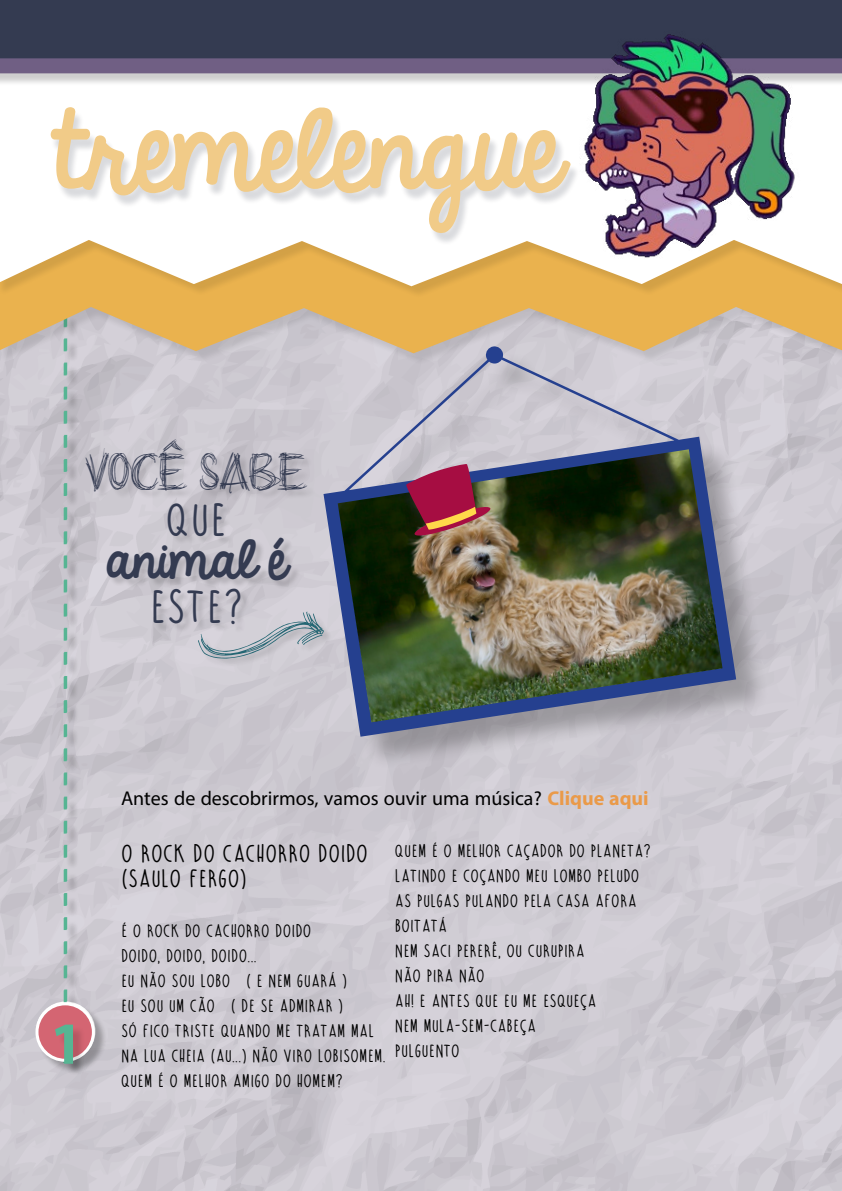
<style>
.page{position:relative;width:842px;height:1191px;background:#fff}
.page>*{position:absolute;margin:0;border:0;box-sizing:border-box;transform-origin:0 0}
.t1{font:95.6px "KG Always A Good Time";color:#f1cb88}
.t2{font:700 60.2px "Myriad Pro";color:#56b593}
.t3{font:46px "Unicorn Flakes";color:#343b51}
.t4{font:46px "KG Always A Good Time";color:#343b51}
.t5{font:38.2px "goaroundthebooks";color:#343b51}
.t6{font:28px "Myriad Arabic";color:#000}
.t7{font:24px/25px "Unicorn Flakes";color:#000}
.t8{font:17.4px/25px "Unicorn Flakes";color:#000}
.s1{font-weight:700;color:#ea9a49}
</style>
<div class="page">
<div style="left:66px;top:2px;width:14px;height:1011px;background:#000;opacity:.15"></div>
<div style="left:38px;top:1003px;width:70px;height:70px;background:#cecbd2"></div>
<div style="left:56px;top:1025px;width:29px;height:50px;background:#ccc8d0"></div>
<div style="left:65px;top:3px;width:14px;height:1011px;background:#000;opacity:.15"></div>
<svg style="left:64px;top:365px;width:3px;height:637px;background:#8bbcae"></svg>
<div style="left:37px;top:1004px;width:70px;height:70px;background:#000;opacity:.15"></div>
<div style="left:37px;top:1003px;width:56px;height:57px;background:#d46572;border-radius:50%"></div>
<div style="left:35px;top:1002px;width:60px;height:59px;border:3px solid #fff;border-radius:50%"></div>
<div style="left:57px;top:1026px;width:29px;height:50px;background:#000;opacity:.15"></div>
<svg style="left:0;top:298px;width:842px;height:55px;background:#dab985"></svg>
<div style="left:0;top:0;width:842px;height:298px;background:#eab24e"></div>
<svg style="left:0;top:86px;width:842px;height:200px;fill:#fff"></svg>
<div style="left:51px;top:111px;width:529px;height:135px;background:#000d21;opacity:.15"></div>
<div style="left:0;top:0;width:842px;height:86px;background:#000;opacity:.2"></div>
<svg style="left:0;top:0;width:842px;height:73px;background:#3e415a"></svg>
<div style="left:328px;top:351px;width:442px;height:419px;background:#000;opacity:.25"></div>
<svg style="left:323px;top:346px;width:413px;height:390px;background:#bfbdc9"></svg>
<div style="left:88px;top:441px;width:229px;height:193px;background:#000;opacity:.15"></div>
<div style="left:200px;top:613px;width:132px;height:54px;background:#cfcbd3"></div>
<img style="left:338px;top:449px;width:384px;height:273px">
<img style="left:558px;top:17px;width:269px;height:305px">
<img style="left:405px;top:464px;width:86px;height:73px">
<svg style="left:197px;top:606px;width:128px;height:57px"></svg>
<h1 class="t1" style="left:56px;top:79px;width:506px">tremelengue</h1>
<h3 class="t5" style="left:87px;top:454px;width:220px">VOCÊ SABE</h3>
<h3 class="t3" style="left:166px;top:493px;width:63px">QUE</h3>
<h3 class="t4" style="left:106px;top:525px;width:182px">animal é</h3>
<h3 class="t3" style="left:149px;top:580px;width:96px">ESTE?</h3>
<h2 class="t2" style="left:50px;top:1004px;width:35px">1</h2>
<h3 class="t6" style="left:121px;top:779px;width:529px">Antes de descobrirmos, vamos ouvir uma música? <span class="s1">Clique aqui</span></h3>
<h3 class="t7" style="left:121px;top:841px;width:249px">O ROCK DO CACHORRO DOIDO (SAULO FERGO)</h3>
<p class="t8" style="left:121px;top:918px;width:266px">É O ROCK DO CACHORRO DOIDO<br>DOIDO, DOIDO, DOIDO...<br>EU NÃO SOU LOBO ( E NEM GUARÁ )<br>EU SOU UM CÃO ( DE SE ADMIRAR )<br>SÓ FICO TRISTE QUANDO ME TRATAM MAL<br>NA LUA CHEIA (AU...) NÃO VIRO LOBISOMEM.<br>QUEM É O MELHOR AMIGO DO HOMEM?</p>
<p class="t8" style="left:395px;top:838px;width:258px">QUEM É O MELHOR CAÇADOR DO PLANETA?<br>LATINDO E COÇANDO MEU LOMBO PELUDO<br>AS PULGAS PULANDO PELA CASA AFORA<br>BOITATÁ<br>NEM SACI PERERÊ, OU CURUPIRA<br>NÃO PIRA NÃO<br>AH! E ANTES QUE EU ME ESQUEÇA<br>NEM MULA-SEM-CABEÇA<br>PULGUENTO</p>
</div>
